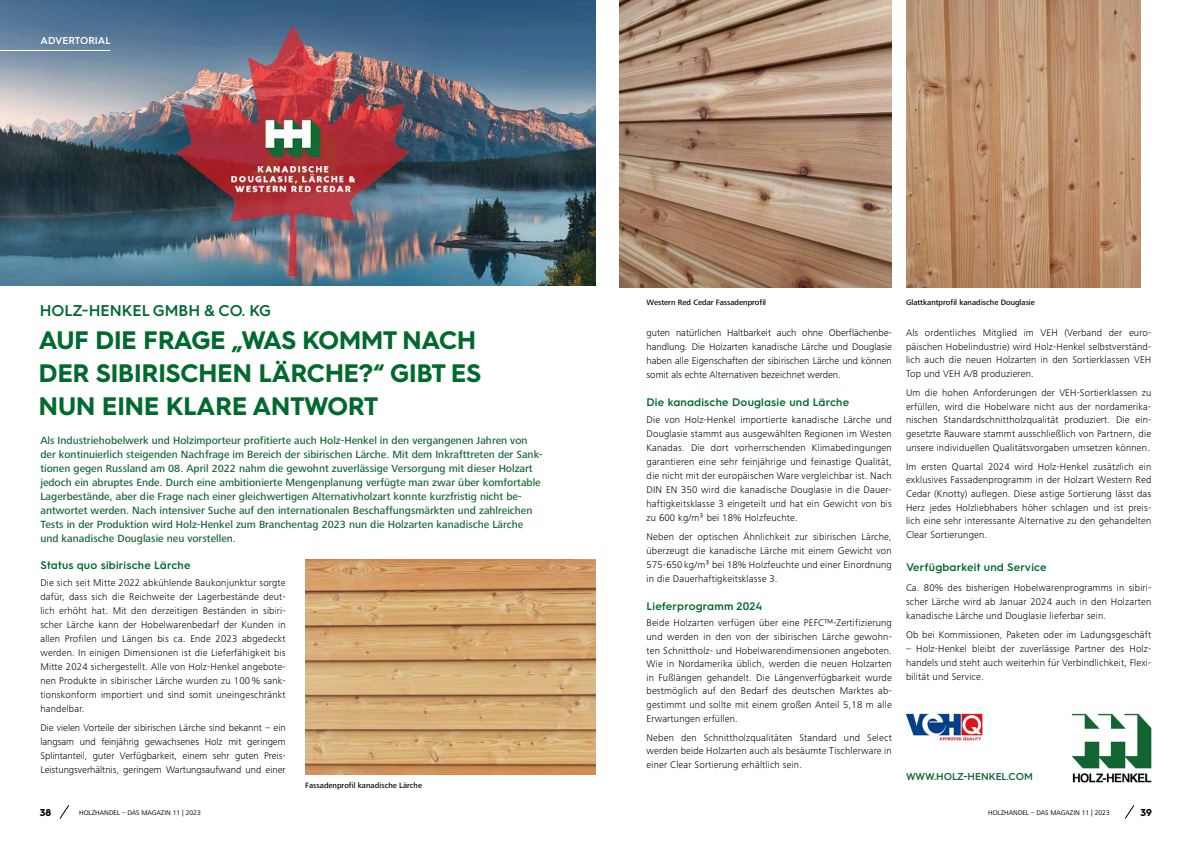
<style>
.page{position:relative;width:1191px;height:842px;background:#fff}
.page>*{position:absolute;margin:0;border:0;box-sizing:border-box;transform-origin:0 0}
.t1{font:700 25.3px/32.8px "Hurme Geometric Sans 3";color:#006a2d}
.t2{font:600 15.6px "Hurme Geometric Sans 3";color:#006a2d}
.t3{font:600 11px "Hurme Geometric Sans 3";letter-spacing:.02em;color:#006a2d}
.t4{font:500 10.8px/13.9px "Frutiger Next Pro";color:#136533}
.t5{font:300 10px/14px "Frutiger Next Pro";letter-spacing:.02em;color:#000;text-align:justify}
.t6{font:600 10px "Hurme Geometric Sans 3";color:#136533}
.t7{font:600 10px "Hurme Geometric Sans 3";color:#fff}
.t8{font:700 10px "Hurme Geometric Sans 3";color:#000}
.t9{font:500 8px "Frutiger Next Pro";color:#000}
.t10{font:7px "Frutiger Next Pro";color:#000}
</style>
<div class="page">
<img style="left:619px;top:0;width:272px;height:288px">
<img style="left:906px;top:0;width:234px;height:288px">
<img style="left:305px;top:560px;width:290px;height:214px">
<img style="left:0;top:0;width:595px;height:286px">
<hr style="left:0;top:50px;width:110px;height:1px;background:#fff">
<img style="left:1071px;top:713px;width:81px;height:70px">
<img style="left:905px;top:713px;width:77px;height:28px">
<svg style="left:59px;top:805px;width:10px;height:14px"></svg>
<svg style="left:1124px;top:805px;width:10px;height:14px"></svg>
<p class="t7" style="left:41px;top:34px;width:72px">ADVERTORIAL</p>
<h2 class="t2" style="left:40px;top:299px;width:233px">HOLZ-HENKEL GMBH &amp; CO. KG</h2>
<h1 class="t1" style="left:39px;top:322px;width:444px">AUF DIE FRAGE „WAS KOMMT NACH<br>DER SIBIRISCHEN LÄRCHE?“ GIBT ES<br>NUN EINE KLARE ANTWORT</h1>
<p class="t4" style="left:40px;top:434px;width:504px">Als Industriehobelwerk und Holzimporteur profitierte auch Holz-Henkel in den vergangenen Jahren von der kontinuierlich steigenden Nachfrage im Bereich der sibirischen Lärche. Mit dem Inkrafttreten der Sank&shy;tionen gegen Russland am 08. April 2022 nahm die gewohnt zuverlässige Versorgung mit dieser Holzart jedoch ein abruptes Ende. Durch eine ambitionierte Mengenplanung verfügte man zwar über komfortable Lagerbestände, aber die Frage nach einer gleichwertigen Alternativholzart konnte kurzfristig nicht be&shy;antwortet werden. Nach intensiver Suche auf den internationalen Beschaffungsmärkten und zahlreichen Tests in der Produktion wird Holz-Henkel zum Branchentag 2023 nun die Holzarten kanadische Lärche und kanadische Douglasie neu vorstellen.</p>
<p class="t3" style="left:40px;top:557px;width:152px">Status quo sibirische Lärche</p>
<p class="t5" style="left:40px;top:575px;width:247px">Die sich seit Mitte 2022 abkühlende Baukonjunktur sorgte dafür, dass sich die Reichweite der Lagerbestände deut&shy;lich erhöht hat. Mit den derzeitigen Beständen in sibiri&shy;scher Lärche kann der Hobelwarenbedarf der Kunden in allen Profilen und Längen bis ca. Ende 2023 abgedeckt werden. In einigen Dimensionen ist die Lieferfähigkeit bis Mitte 2024 sichergestellt. Alle von Holz-Henkel angebote&shy;nen Produkte in sibirischer Lärche wurden zu 100 % sank&shy;tionskonform importiert und sind somit uneingeschränkt handelbar.</p>
<p class="t5" style="left:40px;top:721px;width:247px">Die vielen Vorteile der sibirischen Lärche sind bekannt – ein langsam und feinjährig gewachsenes Holz mit geringem Splintanteil, guter Verfügbarkeit, einem sehr guten Preis-Leistungsverhältnis, geringem Wartungsaufwand und einer</p>
<p class="t9" style="left:305px;top:781px;width:118px">Fassadenprofil kanadische Lärche</p>
<p class="t9" style="left:646px;top:298px;width:121px">Western Red Cedar Fassadenprofil</p>
<p class="t9" style="left:906px;top:298px;width:130px">Glattkantprofil kanadische Douglasie</p>
<p class="t5" style="left:646px;top:326px;width:247px">guten natürlichen Haltbarkeit auch ohne Oberflächenbe&shy;handlung. Die Holzarten kanadische Lärche und Douglasie haben alle Eigenschaften der sibirischen Lärche und können somit als echte Alternativen bezeichnet werden.</p>
<p class="t3" style="left:646px;top:394px;width:204px">Die kanadische Douglasie und Lärche</p>
<p class="t5" style="left:646px;top:412px;width:247px">Die von Holz-Henkel importierte kanadische Lärche und Douglasie stammt aus ausgewählten Regionen im Westen Kanadas. Die dort vorherrschenden Klimabedingungen garantieren eine sehr feinjährige und feinastige Qualität, die nicht mit der europäischen Ware vergleichbar ist. Nach DIN EN 350 wird die kanadische Douglasie in die Dauer&shy;haftigkeitsklasse 3 eingeteilt und hat ein Gewicht von bis zu 600 kg/m³ bei 18% Holzfeuchte.</p>
<p class="t5" style="left:646px;top:530px;width:247px">Neben der optischen Ähnlichkeit zur sibirischen Lärche, überzeugt die kanadische Lärche mit einem Gewicht von 575-650 kg/m³ bei 18% Holzfeuchte und einer Einordnung in die Dauerhaftigkeitsklasse 3.</p>
<p class="t3" style="left:646px;top:598px;width:117px">Lieferprogramm 2024</p>
<p class="t5" style="left:646px;top:616px;width:247px;line-height:13.6px">Beide Holzarten verfügen über eine PEFC™-Zertifizierung und werden in den von der sibirischen Lärche gewohn&shy;ten Schnittholz- und Hobelwarendimensionen angeboten.<br>Wie in Nordamerika üblich, werden die neuen Holzarten in Fußlängen gehandelt. Die Längenverfügbarkeit wurde bestmöglich auf den Bedarf des deutschen Marktes ab&shy;gestimmt und sollte mit einem großen Anteil 5,18 m alle Erwartungen erfüllen.</p>
<p class="t5" style="left:646px;top:731px;width:247px;line-height:13.6px">Neben den Schnittholzqualitäten Standard und Select werden beide Holzarten auch als besäumte Tischlerware in einer Clear Sortierung erhältlich sein.</p>
<p class="t5" style="left:906px;top:326px;width:247px;line-height:13.6px">Als ordentliches Mitglied im VEH (Verband der euro&shy;päischen Hobelindustrie) wird Holz-Henkel selbstverständ&shy;lich auch die neuen Holzarten in den Sortierklassen VEH Top und VEH A/B produzieren.</p>
<p class="t5" style="left:906px;top:386px;width:247px;line-height:13.6px">Um die hohen Anforderungen der VEH-Sortierklassen zu erfüllen, wird die Hobelware nicht aus der nordamerika&shy;nischen Standardschnittholzqualität produziert. Die ein&shy;gesetzte Rauware stammt ausschließlich von Partnern, die unsere individuellen Qualitätsvorgaben umsetzen können.</p>
<p class="t5" style="left:906px;top:460px;width:247px;line-height:13.6px">Im ersten Quartal 2024 wird Holz-Henkel zusätzlich ein exklusives Fassadenprogramm in der Holzart Western Red Cedar (Knotty) auflegen. Diese astige Sortierung lässt das Herz jedes Holzliebhabers höher schlagen und ist preis&shy;lich eine sehr interessante Alternative zu den gehandelten Clear Sortierungen.</p>
<p class="t3" style="left:906px;top:559px;width:142px">Verfügbarkeit und Service</p>
<p class="t5" style="left:906px;top:580px;width:247px">Ca. 80% des bisherigen Hobelwarenprogramms in sibiri&shy;scher Lärche wird ab Januar 2024 auch in den Holzarten kanadische Lärche und Douglasie lieferbar sein.</p>
<p class="t5" style="left:906px;top:628px;width:247px">Ob bei Kommissionen, Paketen oder im Ladungsgeschäft</p>
<p class="t5" style="left:906px;top:642px;width:247px">– Holz-Henkel bleibt der zuverlässige Partner des Holz&shy;handels und steht auch weiterhin für Verbindlichkeit, Flexi&shy;bilität und Service.</p>
<p class="t6" style="left:906px;top:769px;width:128px">WWW.HOLZ-HENKEL.COM</p>
<p class="t8" style="left:40px;top:805px;width:13px">38</p>
<p class="t10" style="left:79px;top:809px;width:123px">HOLZHANDEL – DAS MAGAZIN 11 | 2023</p>
<p class="t10" style="left:988px;top:809px;width:123px">HOLZHANDEL – DAS MAGAZIN 11 | 2023</p>
<p class="t8" style="left:1140px;top:805px;width:13px">39</p>
</div>
